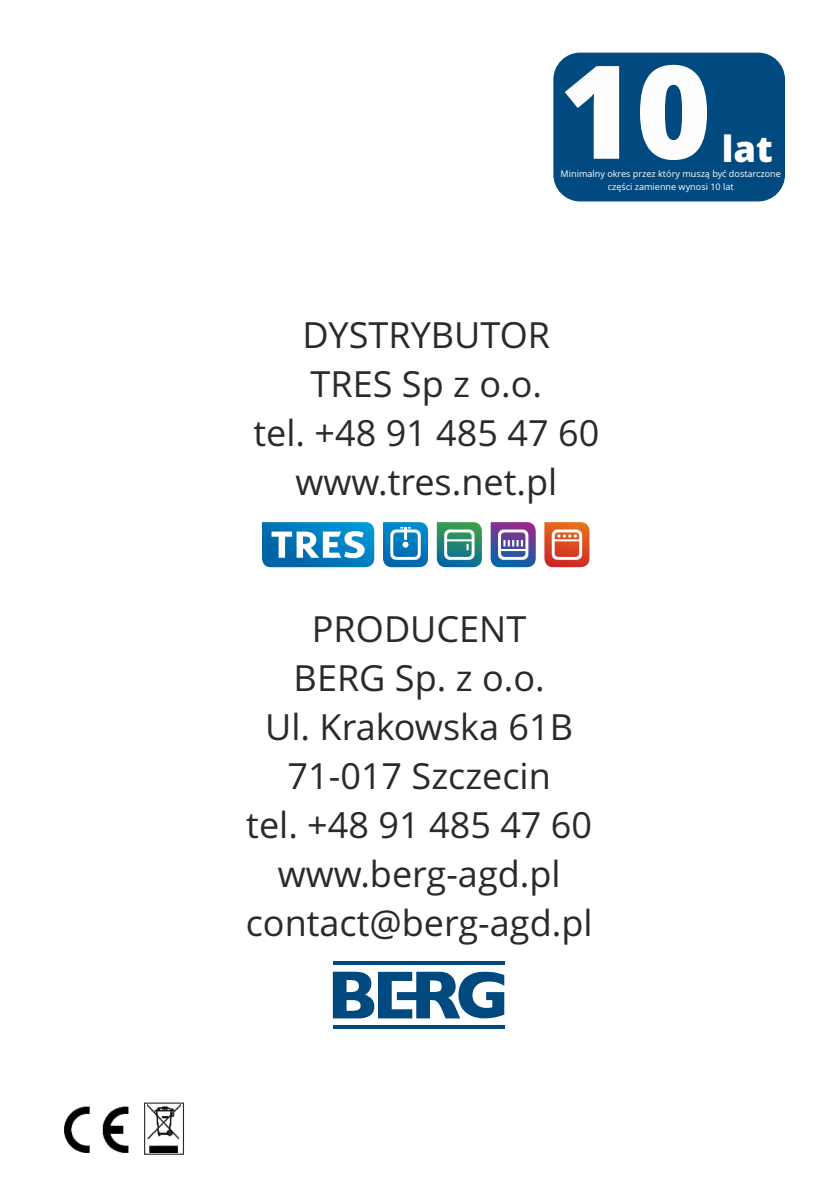
<style>
.page{position:relative;width:840px;height:1191px;background:#fff}
.page>*{position:absolute;margin:0;border:0;box-sizing:border-box;transform-origin:0 0}
.t1{font:800 129.6px "Open Sans";color:#fefefe}
.t2{font:800 36.4px "Open Sans";color:#fefefe}
.t3{font:36px/49px "Open Sans";color:#2b2a29;text-align:center}
.t4{font:9px/12.4px "Open Sans";color:#fefefe;text-align:center}
</style>
<div class="page">
<img style="left:64px;top:1106px;width:81px;height:49px">
<img style="left:147px;top:1105px;width:34px;height:47px">
<div style="left:144px;top:1102px;width:40px;height:52px;border:1px solid #2b2a29"></div>
<svg style="left:332px;top:971px;width:172px;height:47px"></svg>
<hr style="left:332px;top:961px;width:172px;height:4px;background:#004a7f">
<hr style="left:332px;top:1025px;width:172px;height:3px;background:#004a7f">
<svg style="left:262px;top:522px;width:112px;height:45px"></svg>
<svg style="left:383px;top:522px;width:45px;height:45px;background:#3594c9"></svg>
<svg style="left:544px;top:522px;width:45px;height:45px;background:#e17252"></svg>
<svg style="left:490px;top:522px;width:45px;height:45px"></svg>
<svg style="left:436px;top:522px;width:45px;height:45px;background:#519f92"></svg>
<div style="left:553px;top:53px;width:231px;height:148px;background:#004a7f;border:1px solid #004a7f;border-radius:26px"></div>
<h1 class="t1" style="left:559px;top:60px;width:153px">10</h1>
<p class="t2" style="left:721px;top:134px;width:53px">lat</p>
<p class="t4" style="left:560px;top:169px;width:222px">Minimalny okres przez który muszą być dostarczone części zamienne wynosi 10 lat</p>
<p class="t3" style="left:253px;top:314px;width:347px">DYSTRYBUTOR<br>TRES Sp z o.o.<br>tel. +48 91 485 47 60 www.tres.net.pl</p>
<p class="t3" style="left:246px;top:607px;width:348px">PRODUCENT<br>BERG Sp. z o.o.<br>Ul. Krakowska 61B<br>71-017 Szczecin<br>tel. +48 91 485 47 60 www.berg-agd.pl contact@berg-agd.pl</p>
</div>
